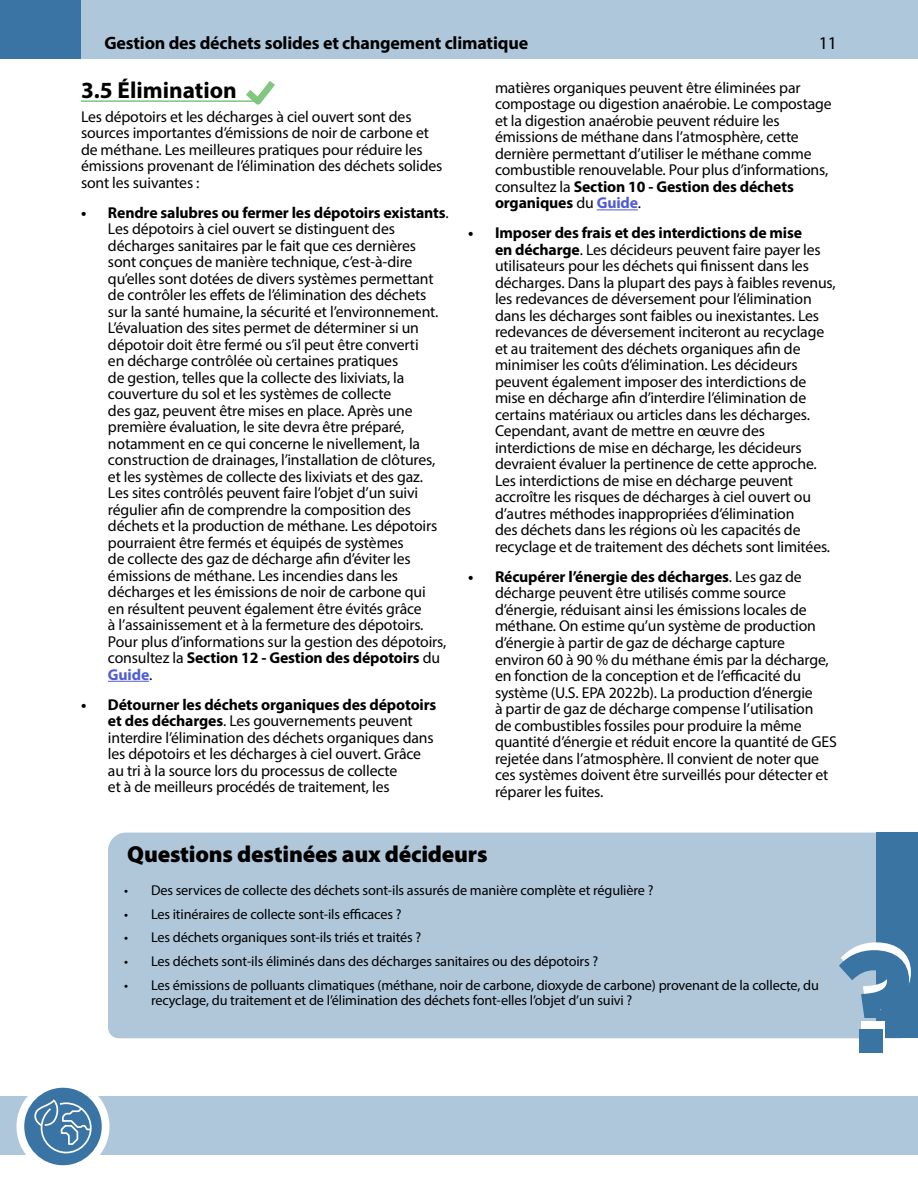
<style>
.page{position:relative;width:918px;height:1188px;background:#fff}
.page>*{position:absolute;margin:0;border:0;box-sizing:border-box;transform-origin:0 0}
.t1{font:900 23.25px "Myriad Pro";letter-spacing:-.01em;color:#000}
.t2{font:700 23.25px "Myriad Pro";color:#000}
.t3{font:700 18px "Myriad Pro";letter-spacing:-.01em;color:#000}
.t4{font:18px "Myriad Pro";color:#000}
.t5{font:15.75px/16.5px "Myriad Pro";letter-spacing:-.01em;color:#000}
.t6{font:14.25px/15px "Myriad Pro";letter-spacing:-.01em;color:#000}
.s1{font-weight:700}
.s2{font-weight:700;color:#4f5cd6}
</style>
<div class="page">
<div style="left:0;top:1096px;width:918px;height:58px;background:#afc7da"></div>
<div style="left:81px;top:0;width:837px;height:58px;background:#afc7da"></div>
<div style="left:0;top:0;width:81px;height:58px;background:#3a74a4"></div>
<div style="left:16px;top:1080px;width:94px;height:93px;background:#fff;border-radius:50%"></div>
<div style="left:24px;top:1088px;width:78px;height:77px;background:#3a74a4;border-radius:50%"></div>
<svg style="left:34px;top:1098px;width:58px;height:56px"></svg>
<hr style="left:108px;top:681px;width:41px;height:1px;background:#4f5cd6">
<hr style="left:597px;top:209px;width:41px;height:1px;background:#4f5cd6">
<svg style="left:246px;top:81px;width:29px;height:24px"></svg>
<hr style="left:81px;top:100px;width:178px;height:2px;background:#7fc47d">
<div style="left:108px;top:833px;width:769px;height:205px;background:#b0c7da"></div>
<div style="left:877px;top:833px;width:41px;height:205px;background:#3a74a3"></div>
<div style="left:862px;top:1021px;width:23px;height:23px;background:#fff"></div>
<svg style="left:839px;top:942px;width:72px;height:76px"></svg>
<div style="left:860px;top:1029px;width:23px;height:23px;background:#3a74a3"></div>
<p class="t3" style="left:104px;top:31px;width:425px">Gestion des déchets solides et changement climatique</p>
<p class="t4" style="left:819px;top:32px;width:20px">11</p>
<p class="t2" style="left:81px;top:75px;width:157px">3.5 Élimination</p>
<p class="t5" style="left:81px;top:108px;width:363px">Les dépotoirs et les décharges à ciel ouvert sont des sources importantes d’émissions de noir de carbone et de méthane. Les meilleures pratiques pour réduire les émissions provenant de l’élimination des déchets solides sont les suivantes :</p>
<p class="t5" style="left:108px;top:204px;width:342px;text-indent:-27px"><span class="s1">• Rendre salubres ou fermer les dépotoirs existants</span>.<br>Les dépotoirs à ciel ouvert se distinguent des décharges sanitaires par le fait que ces dernières<br>sont conçues de manière technique, c’est-à-dire qu’elles sont dotées de divers systèmes permettant de contrôler les efets de l’élimination des déchets sur la santé humaine, la sécurité et l’environnement.<br>L’évaluation des sites permet de déterminer si un dépotoir doit être fermé ou s’il peut être converti<br>en décharge contrôlée où certaines pratiques<br>de gestion, telles que la collecte des lixiviats, la couverture du sol et les systèmes de collecte<br>des gaz, peuvent être mises en place. Après une première évaluation, le site devra être préparé, notamment en ce qui concerne le nivellement, la construction de drainages, l’installation de clôtures, et les systèmes de collecte des lixiviats et des gaz.<br>Les sites contrôlés peuvent faire l’objet d’un suivi régulier afn de comprendre la composition des déchets et la production de méthane. Les dépotoirs pourraient être fermés et équipés de systèmes<br>de collecte des gaz de décharge afn d’éviter les émissions de méthane. Les incendies dans les décharges et les émissions de noir de carbone qui<br>en résultent peuvent également être évités grâce<br>à l’assainissement et à la fermeture des dépotoirs.<br>Pour plus d’informations sur la gestion des dépotoirs, consultez la <span class="s1">Section 12 - Gestion des dépotoirs</span> du <span class="s2">Guide</span>.</p>
<p class="t5" style="left:108px;top:696px;width:330px;text-indent:-27px"><span class="s1">• Détourner les déchets organiques des dépotoirs et des décharges</span>. Les gouvernements peuvent interdire l’élimination des déchets organiques dans les dépotoirs et les décharges à ciel ouvert. Grâce au tri à la source lors du processus de collecte<br>et à de meilleurs procédés de traitement, les</p>
<p class="t5" style="left:495px;top:79px;width:338px">matières organiques peuvent être éliminées par compostage ou digestion anaérobie. Le compostage et la digestion anaérobie peuvent réduire les émissions de méthane dans l’atmosphère, cette dernière permettant d’utiliser le méthane comme combustible renouvelable. Pour plus d’informations, consultez la <span class="s1">Section 10 - Gestion des déchets organiques</span> du <span class="s2">Guide</span>.</p>
<p class="t5" style="left:495px;top:225px;width:342px;text-indent:-27px"><span class="s1">• Imposer des frais et des interdictions de mise<br>en décharge</span>. Les décideurs peuvent faire payer les utilisateurs pour les déchets qui fnissent dans les décharges. Dans la plupart des pays à faibles revenus, les redevances de déversement pour l’élimination dans les décharges sont faibles ou inexistantes. Les redevances de déversement inciteront au recyclage et au traitement des déchets organiques afn de minimiser les coûts d’élimination. Les décideurs peuvent également imposer des interdictions de mise en décharge afn d’interdire l’élimination de certains matériaux ou articles dans les décharges.<br>Cependant, avant de mettre en œuvre des interdictions de mise en décharge, les décideurs devraient évaluer la pertinence de cette approche.<br>Les interdictions de mise en décharge peuvent accroître les risques de décharges à ciel ouvert ou d’autres méthodes inappropriées d’élimination<br>des déchets dans les régions où les capacités de recyclage et de traitement des déchets sont limitées.</p>
<p class="t5" style="left:495px;top:568px;width:344px;text-indent:-27px"><span class="s1">• Récupérer l’énergie des décharges</span>. Les gaz de décharge peuvent être utilisés comme source d’énergie, réduisant ainsi les émissions locales de méthane. On estime qu’un système de production d’énergie à partir de gaz de décharge capture environ 60 à 90 % du méthane émis par la décharge, en fonction de la conception et de l’efcacité du système (U.S. EPA 2022b). La production d’énergie<br>à partir de gaz de décharge compense l’utilisation<br>de combustibles fossiles pour produire la même quantité d’énergie et réduit encore la quantité de GES rejetée dans l’atmosphère. Il convient de noter que ces systèmes doivent être surveillés pour détecter et réparer les fuites.</p>
<p class="t1" style="left:127px;top:839px;width:362px">Questions destinées aux décideurs</p>
<p class="t6" style="left:124px;top:882px;width:531px">• Des services de collecte des déchets sont-ils assurés de manière complète et régulière ?</p>
<p class="t6" style="left:124px;top:906px;width:279px">• Les itinéraires de collecte sont-ils efcaces ?</p>
<p class="t6" style="left:124px;top:930px;width:299px">• Les déchets organiques sont-ils triés et traités ?</p>
<p class="t6" style="left:124px;top:953px;width:476px">• Les déchets sont-ils éliminés dans des décharges sanitaires ou des dépotoirs ?</p>
<p class="t6" style="left:151px;top:977px;width:669px;text-indent:-27px">• Les émissions de polluants climatiques (méthane, noir de carbone, dioxyde de carbone) provenant de la collecte, du recyclage, du traitement et de l’élimination des déchets font-elles l’objet d’un suivi ?</p>
</div>
